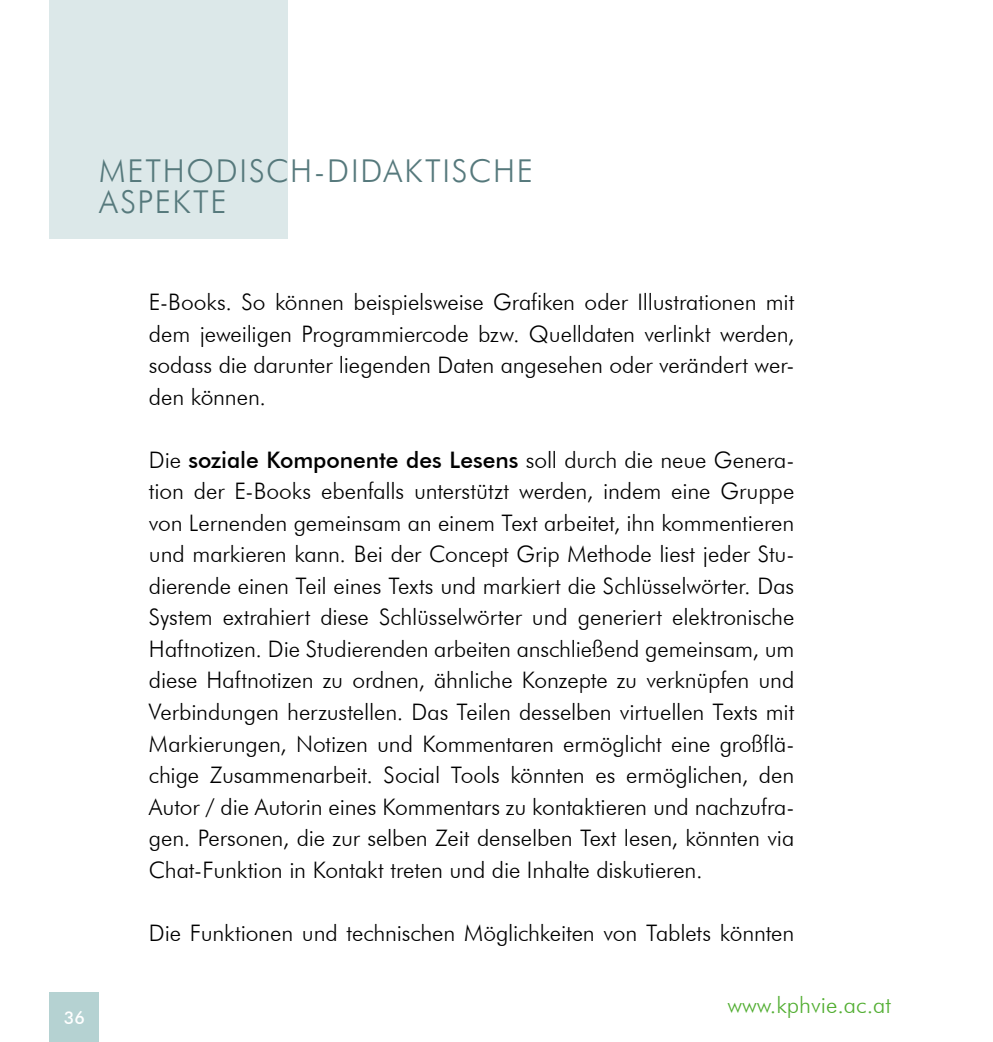
<style>
.page{position:relative;width:993px;height:1042px;background:#fff}
.page>*{position:absolute;margin:0;border:0;box-sizing:border-box;transform-origin:0 0}
.t1{font:300 31.5px/31.5px "Futura BT";letter-spacing:.055em;color:#56797c}
.t2{font:300 22.75px/31.5px "Futura BT";letter-spacing:-.005em;color:#000;text-align:justify}
.t3{font:300 22.75px "Futura BT";color:#52ae32}
.t4{font:500 17.5px "Futura BT";color:#fff}
.s1{font-weight:500}
</style>
<div class="page">
<div style="left:50px;top:992px;width:49px;height:50px;background:#b5d2d2"></div>
<div style="left:50px;top:0;width:238px;height:238px;background:#dce8e9"></div>
<h1 class="t1" style="left:99px;top:155px;width:435px">METHODISCH-DIDAKTISCHE<br>ASPEKTE</h1>
<p class="t4" style="left:64px;top:1007px;width:23px">36</p>
<p class="t2" style="left:149px;top:286px;width:646px">E-Books. So können beispielsweise Grafiken oder Illustrationen mit dem jeweiligen Programmiercode bzw. Quelldaten verlinkt werden, sodass die darunter liegenden Daten angesehen oder verändert wer&shy;den können.</p>
<p class="t2" style="left:149px;top:444px;width:646px">Die <span class="s1">soziale Komponente des Lesens</span> soll durch die neue Genera&shy;tion der E-Books ebenfalls unterstützt werden, indem eine Gruppe von Lernenden gemeinsam an einem Text arbeitet, ihn kommentieren und markieren kann. Bei der Concept Grip Methode liest jeder Stu&shy;dierende einen Teil eines Texts und markiert die Schlüsselwörter. Das System extrahiert diese Schlüsselwörter und generiert elektronische Haftnotizen. Die Studierenden arbeiten anschließend gemeinsam, um diese Haftnotizen zu ordnen, ähnliche Konzepte zu verknüpfen und Verbindungen herzustellen. Das Teilen desselben virtuellen Texts mit Markierungen, Notizen und Kommentaren ermöglicht eine großflä&shy;chige Zusammenarbeit. Social Tools könnten es ermöglichen, den Autor / die Autorin eines Kommentars zu kontaktieren und nachzufra&shy;gen. Personen, die zur selben Zeit denselben Text lesen, könnten via Chat-Funktion in Kontakt treten und die Inhalte diskutieren.</p>
<p class="t2" style="left:149px;top:916px;width:646px">Die Funktionen und technischen Möglichkeiten von Tablets könnten</p>
<p class="t3" style="left:727px;top:991px;width:165px">www.kphvie.ac.at</p>
</div>
